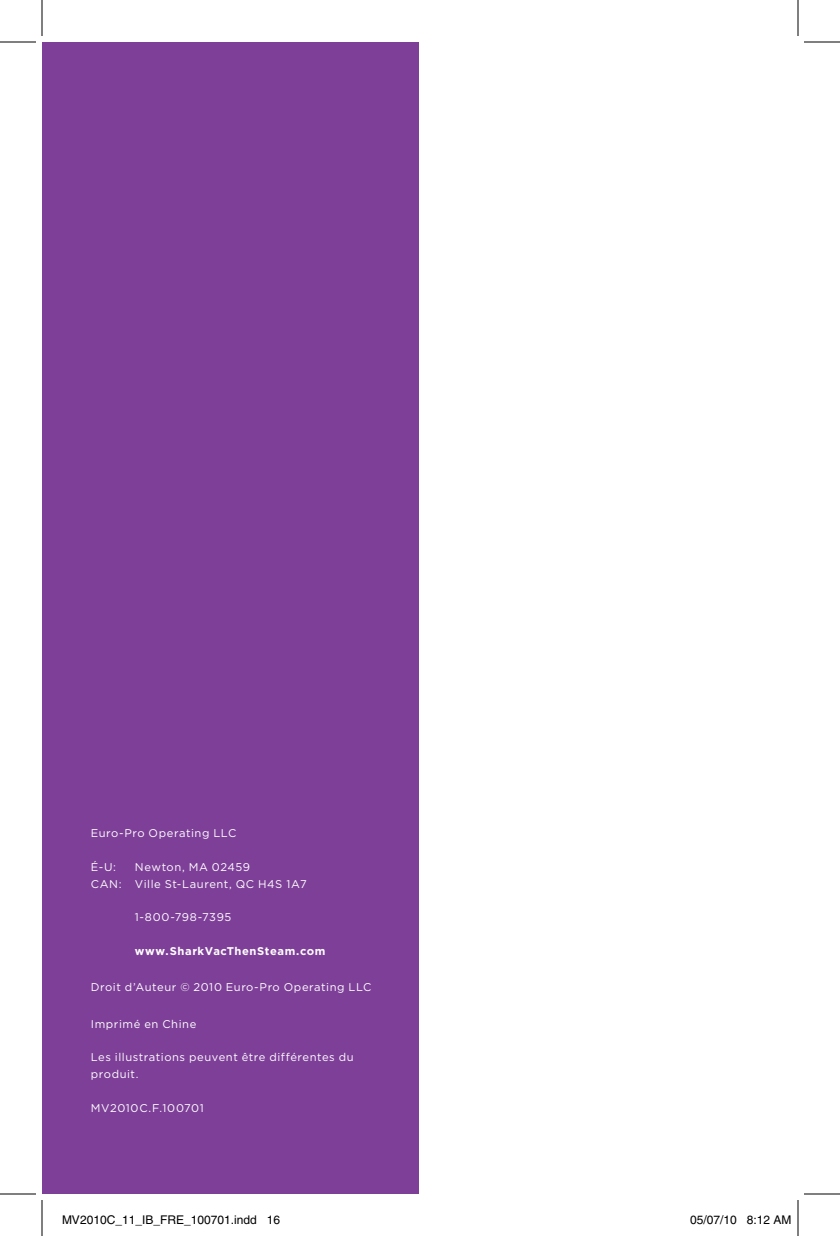
<style>
.page{position:relative;width:840px;height:1236px;background:#fff}
.page>*{position:absolute;margin:0;border:0;box-sizing:border-box;transform-origin:0 0}
.t1{font:12px "Helvetica";color:#000}
.t2{font:11.2px/16.8px "Gotham";letter-spacing:.05em;color:#fff}
.t3{font:700 11.2px "Gotham";letter-spacing:.055em;color:#fff}
</style>
<div class="page">
<div style="left:42px;top:42px;width:376px;height:1152px;background:#7e3f98"></div>
<hr style="left:0;top:42px;width:36px;height:1px;background:#000">
<hr style="left:804px;top:42px;width:36px;height:1px;background:#000">
<hr style="left:0;top:1194px;width:36px;height:1px;background:#000">
<hr style="left:804px;top:1194px;width:36px;height:1px;background:#000">
<hr style="left:42px;top:0;width:1px;height:36px;background:#000">
<hr style="left:42px;top:1200px;width:1px;height:36px;background:#000">
<hr style="left:798px;top:0;width:1px;height:36px;background:#000">
<hr style="left:798px;top:1200px;width:1px;height:36px;background:#000">
<div style="left:101px;top:1216px;width:5px;height:8px;border:1px solid #fff;border-radius:50%"></div>
<div style="left:100px;top:1215px;width:7px;height:10px;border:1px solid #fff;border-radius:50%"></div>
<div style="left:197px;top:1215px;width:7px;height:10px;border:1px solid #fff;border-radius:50%"></div>
<div style="left:205px;top:1216px;width:5px;height:8px;border:1px solid #fff;border-radius:50%"></div>
<div style="left:204px;top:1215px;width:7px;height:10px;border:1px solid #fff;border-radius:50%"></div>
<div style="left:690px;top:1215px;width:7px;height:10px;border:1px solid #fff;border-radius:50%"></div>
<svg style="left:691px;top:1215px;width:6px;height:10px"></svg>
<div style="left:731px;top:1216px;width:5px;height:8px;border:1px solid #fff;border-radius:50%"></div>
<div style="left:730px;top:1215px;width:7px;height:10px;border:1px solid #fff;border-radius:50%"></div>
<p class="t2" style="left:91px;top:825px;width:147px">Euro-Pro Operating LLC</p>
<p class="t2" style="left:91px;top:858px;width:27px">É-U:</p>
<p class="t2" style="left:91px;top:858px;width:218px;text-indent:44px">Newton, MA 02459<br>CAN: Ville St-Laurent, QC H4S 1A7</p>
<p class="t2" style="left:135px;top:909px;width:98px">1-800-798-7395</p>
<p class="t3" style="left:135px;top:944px;width:192px">www.SharkVacThenSteam.com</p>
<p class="t2" style="left:91px;top:979px;width:282px">Droit d’Auteur © 2010 Euro-Pro Operating LLC</p>
<p class="t2" style="left:91px;top:1015px;width:107px">Imprimé en Chine</p>
<p class="t2" style="left:91px;top:1049px;width:264px">Les illustrations peuvent être différentes du produit.</p>
<p class="t2" style="left:91px;top:1099px;width:114px">MV2010C.F.100701</p>
<p class="t1" style="left:62px;top:1213px;width:220px">MV2010C_11_IB_FRE_100701.indd 16</p>
<p class="t1" style="left:690px;top:1213px;width:103px">05/07/10 8:12 AM</p>
</div>
